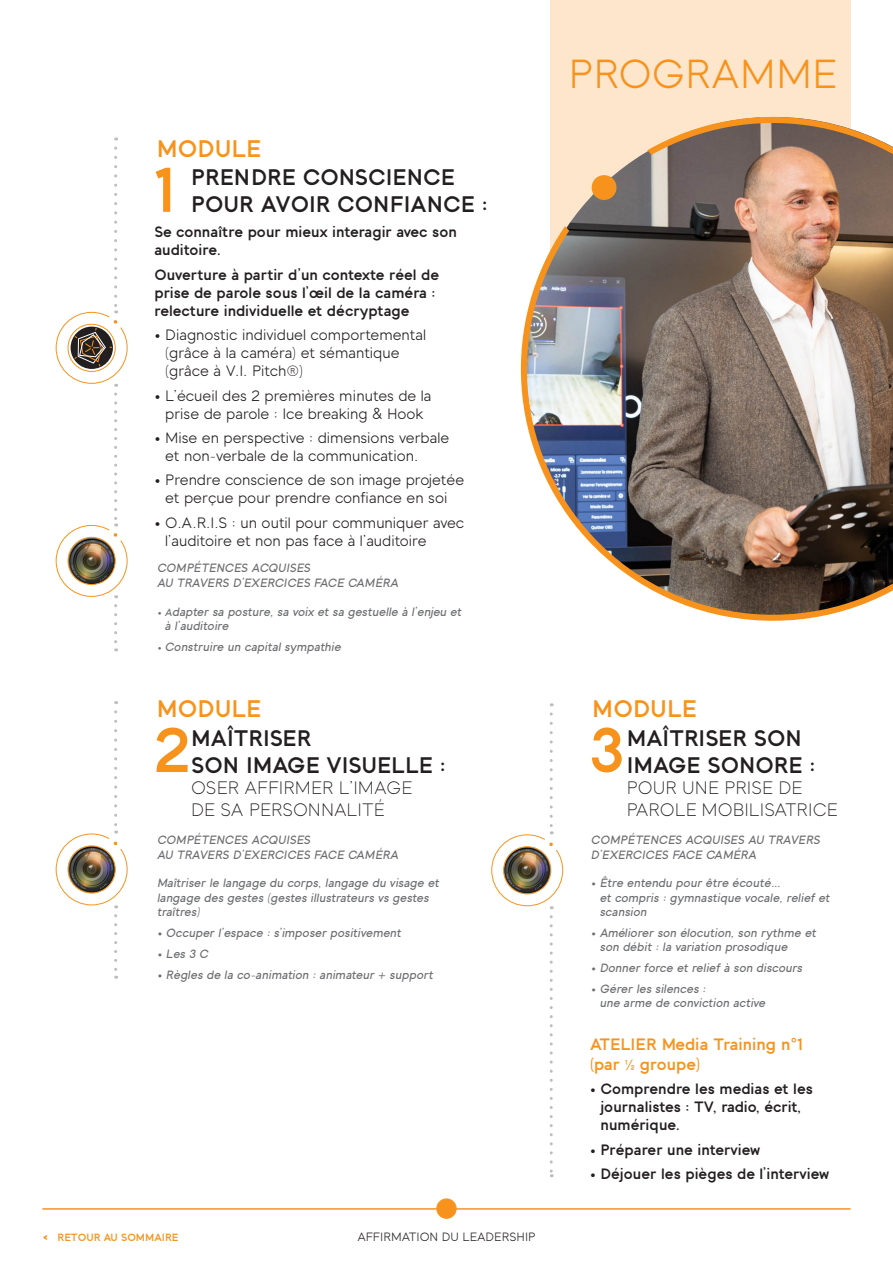
<style>
.page{position:relative;width:893px;height:1263px;background:#fff}
.page>*{position:absolute;margin:0;border:0;box-sizing:border-box;transform-origin:0 0}
.t1{font:700 63px "Toma Sans";color:#f7931d}
.t2{font:40.5px "Toma Sans";color:#f7931d}
.t3{font:700 24px "Toma Sans";color:#f7931d}
.t4{font:700 22.5px/27px "Toma Sans";color:#231f20}
.t5{font:300 18px/21.6px "Toma Sans";color:#231f20}
.t6{font:700 16.5px/19.8px "Toma Sans";color:#f7931d}
.t7{font:15px/18px "Toma Sans";color:#231f20}
.t8{font:700 15px/18px "Toma Sans";color:#231f20}
.t9{font:italic 600 12px/14.4px "Toma Sans";color:#6c6d70}
.t10{font:12px "Toma Sans";color:#231f20}
.t11{font:700 10.5px "Toma Sans";color:#f7931d}
.s1{font-size:10.5px}
.s2{font-family:"DIN2014";font-weight:800}
</style>
<div class="page">
<div style="left:550px;top:0;width:300px;height:327px;background:#fee6cc"></div>
<svg style="left:114px;top:606px;width:3px;height:45px"></svg>
<svg style="left:114px;top:916px;width:3px;height:63px"></svg>
<svg style="left:550px;top:917px;width:3px;height:260px"></svg>
<svg style="left:55px;top:394px;width:73px;height:204px"></svg>
<img style="left:68px;top:537px;width:47px;height:47px;border-radius:22px">
<div style="left:68px;top:537px;width:48px;height:48px;border:1px solid #f7931d;border-radius:50%"></div>
<svg style="left:55px;top:712px;width:73px;height:196px"></svg>
<img style="left:68px;top:846px;width:47px;height:47px;border-radius:22px">
<div style="left:68px;top:845px;width:48px;height:48px;border:1px solid #f7931d;border-radius:50%"></div>
<svg style="left:491px;top:714px;width:73px;height:195px"></svg>
<img style="left:504px;top:847px;width:47px;height:47px;border-radius:22px">
<div style="left:503px;top:846px;width:48px;height:48px;border:1px solid #f7931d;border-radius:50%"></div>
<img style="left:567px;top:151px;width:80px;height:75px">
<img style="left:520px;top:226px;width:373px;height:395px">
<svg style="left:590px;top:174px;width:28px;height:27px"></svg>
<img style="left:647px;top:93px;width:246px;height:217px">
<svg style="left:55px;top:148px;width:73px;height:239px"></svg>
<div style="left:436px;top:1198px;width:21px;height:21px;border:1px solid #f7931d;border-radius:50%"></div>
<div style="left:437px;top:1199px;width:19px;height:19px;background:#f7931d;border-radius:50%"></div>
<hr style="left:43px;top:1208px;width:807px;height:1px;background:#f7931d">
<p class="t3" style="left:157px;top:128px;width:106px">MODULE</p>
<p class="t4" style="left:191px;top:162px;width:265px">PRENDRE CONSCIENCE</p>
<p class="t4" style="left:191px;top:189px;width:298px">POUR AVOIR CONFIANCE :</p>
<p class="t1" style="left:154px;top:137px;width:22px">1</p>
<p class="t8" style="left:154px;top:222px;width:304px">Se connaître pour mieux interagir avec son auditoire.</p>
<p class="t8" style="left:154px;top:264px;width:286px">Ouverture à partir d’un contexte réel de prise de parole sous l’œil de la caméra : relecture individuelle et décryptage</p>
<p class="t7" style="left:165px;top:324px;width:262px;text-indent:-11px">• Diagnostic individuel comportemental (grâce à la caméra) et sémantique (grâce à V.I. Pitch®)</p>
<p class="t7" style="left:154px;top:385px;width:279px;text-align:center">• L’écueil des 2 premières minutes de la prise de parole : Ice breaking &amp; Hook</p>
<p class="t7" style="left:165px;top:427px;width:285px;text-indent:-11px">• Mise en perspective : dimensions verbale et non-verbale de la communication.</p>
<p class="t7" style="left:154px;top:470px;width:311px;text-align:center">• Prendre conscience de son image projetée et perçue pour prendre confiance en soi</p>
<p class="t7" style="left:165px;top:512px;width:301px;text-indent:-11px">• O.A.R.I.S : un outil pour communiquer avec l’auditoire et non pas face à l’auditoire</p>
<p class="t9" style="left:157px;top:560px;width:243px">COMPÉTENCES ACQUISES<br>AU TRAVERS D’EXERCICES FACE CAMÉRA</p>
<p class="t9" style="left:165px;top:603px;width:298px;text-indent:-8px"><span class="s1">• A</span>dapter sa posture, sa voix et sa gestuelle à l’enjeu et à l’auditoire</p>
<p class="t9" style="left:157px;top:638px;width:186px"><span class="s1">•</span> Construire un capital sympathie</p>
<p class="t3" style="left:157px;top:688px;width:106px">MODULE</p>
<p class="t4" style="left:191px;top:722px;width:122px">MAÎTRISER</p>
<p class="t4" style="left:191px;top:749px;width:256px">SON IMAGE VISUELLE :</p>
<p class="t5" style="left:191px;top:775px;width:223px">OSER AFFIRMER L’IMAGE</p>
<p class="t5" style="left:191px;top:797px;width:195px">DE SA PERSONNALITÉ</p>
<p class="t1" style="left:154px;top:697px;width:37px">2</p>
<p class="t9" style="left:157px;top:831px;width:243px">COMPÉTENCES ACQUISES<br>AU TRAVERS D’EXERCICES FACE CAMÉRA</p>
<p class="t9" style="left:157px;top:875px;width:284px">Maîtriser le langage du corps, langage du visage et langage des gestes (gestes illustrateurs vs gestes traîtres)</p>
<p class="t9" style="left:157px;top:924px;width:246px">• Occuper l’espace : s’imposer positivement</p>
<p class="t9" style="left:157px;top:945px;width:53px">• Les 3 C</p>
<p class="t9" style="left:157px;top:966px;width:278px">• Règles de la co-animation : animateur + support</p>
<p class="t11" style="left:43px;top:1229px;width:137px"><span class="s2">&lt;</span> RETOUR AU SOMMAIRE</p>
<p class="t10" style="left:357px;top:1227px;width:180px">AFFIRMATION DU LEADERSHIP</p>
<p class="t2" style="left:568px;top:41px;width:270px">PROGRAMME</p>
<p class="t3" style="left:592px;top:688px;width:106px">MODULE</p>
<p class="t4" style="left:627px;top:722px;width:190px">MAÎTRISER SON<br>IMAGE SONORE :</p>
<p class="t5" style="left:627px;top:775px;width:212px">POUR UNE PRISE DE<br>PAROLE MOBILISATRICE</p>
<p class="t9" style="left:591px;top:831px;width:231px">COMPÉTENCES ACQUISES AU TRAVERS<br>D’EXERCICES FACE CAMÉRA</p>
<p class="t9" style="left:600px;top:875px;width:232px;text-indent:-9px">• Être entendu pour être écouté…<br>et compris : gymnastique vocale, relief et scansion</p>
<p class="t9" style="left:600px;top:924px;width:218px;text-indent:-9px">• Améliorer son élocution, son rythme et son débit : la variation prosodique</p>
<p class="t9" style="left:591px;top:959px;width:213px">• Donner force et relief à son discours</p>
<p class="t9" style="left:600px;top:980px;width:167px;text-indent:-9px">• Gérer les silences :<br>une arme de conviction active</p>
<p class="t1" style="left:590px;top:697px;width:36px">3</p>
<p class="t6" style="left:590px;top:1033px;width:214px">ATELIER Media Training n°1 (par ½ groupe)</p>
<p class="t8" style="left:600px;top:1078px;width:214px;text-indent:-10px">• Comprendre les medias et les journalistes : TV, radio, écrit, numérique.</p>
<p class="t8" style="left:590px;top:1139px;width:172px">• Préparer une interview</p>
<p class="t8" style="left:590px;top:1163px;width:241px">• Déjouer les pièges de l’interview</p>
</div>
